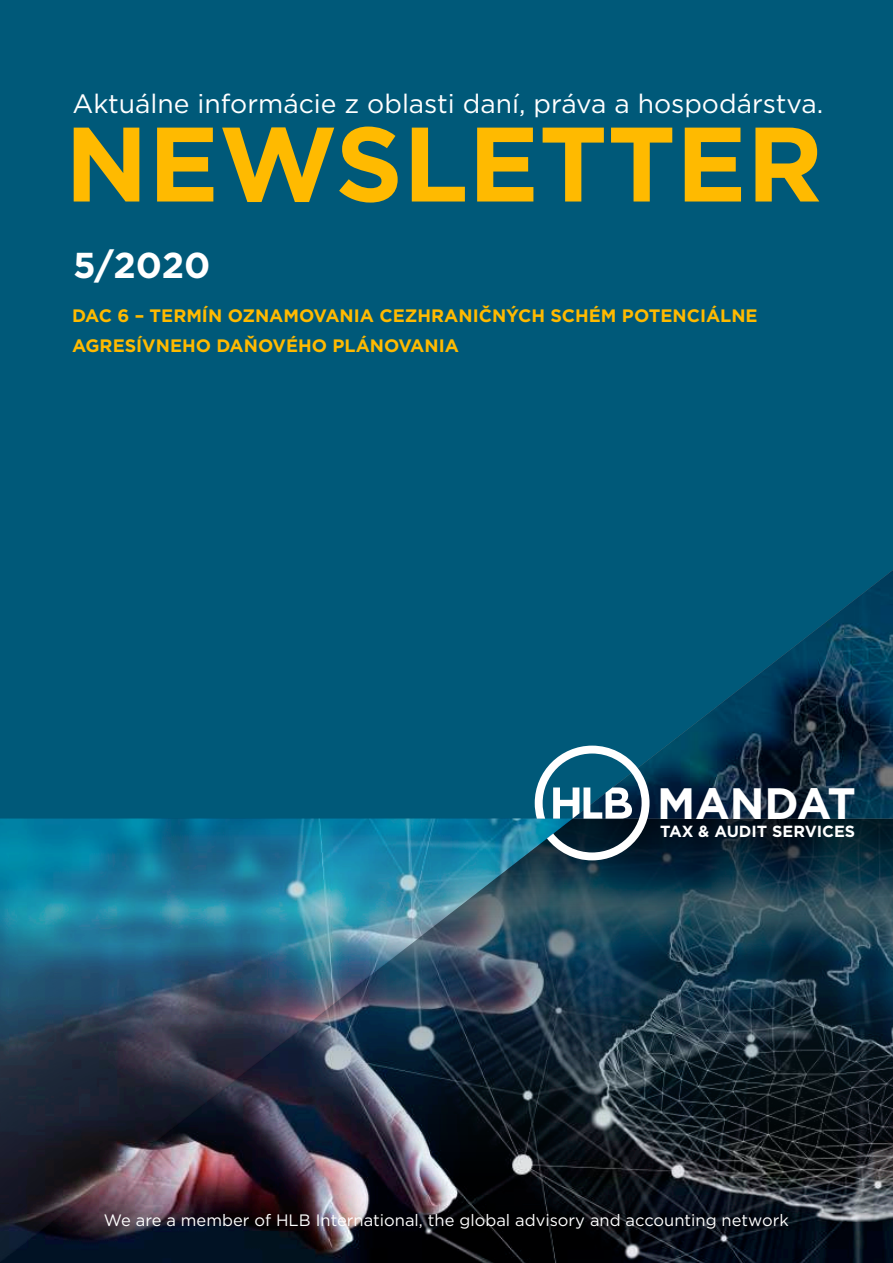
<style>
.page{position:relative;width:893px;height:1263px;background:#fff}
.page>*{position:absolute;margin:0;border:0;box-sizing:border-box;transform-origin:0 0}
.t1{font:700 105.6px "Gotham";color:#ffba00}
.t2{font:700 43.95px "Gotham";color:#fff}
.t3{font:700 36px "Gotham";color:#fff}
.t4{font:26.55px "Gotham";color:#fff}
.t5{font:700 18px/30.3px "Gotham";color:#ffba00}
.t6{font:16.5px "Gotham";color:#fefefe}
.t7{font:700 16.05px "Gotham";color:#fff}
</style>
<div class="page">
<svg style="left:573px;top:860px;width:320px;height:403px;background:#1b2e39"></svg>
<div style="left:0;top:0;width:893px;height:819px;background:#005979"></div>
<svg style="left:573px;top:570px;width:320px;height:176px;background:#024c6a"></svg>
<img style="left:0;top:819px;width:573px;height:444px">
<svg style="left:535px;top:746px;width:358px;height:114px;background:#1f3f52"></svg>
<h3 class="t4" style="left:72px;top:91px;width:752px">Aktuálne informácie z oblasti daní, práva a hospodárstva.</h3>
<h1 class="t1" style="left:65px;top:117px;width:760px">NEWSLETTER</h1>
<h3 class="t3" style="left:73px;top:249px;width:139px">5/2020</h3>
<p class="t5" style="left:72px;top:301px;width:687px">DAC 6 – TERMÍN OZNAMOVANIA CEZHRANIČNÝCH SCHÉM POTENCIÁLNE<br>AGRESÍVNEHO DAŇOVÉHO PLÁNOVANIA</p>
<h2 class="t2" style="left:657px;top:783px;width:200px">MANDAT</h2>
<p class="t7" style="left:660px;top:824px;width:196px">TAX &amp; AUDIT SERVICES</p>
<p class="t6" style="left:104px;top:1213px;width:686px">We are a member of HLB International, the global advisory and accounting network</p>
</div>
